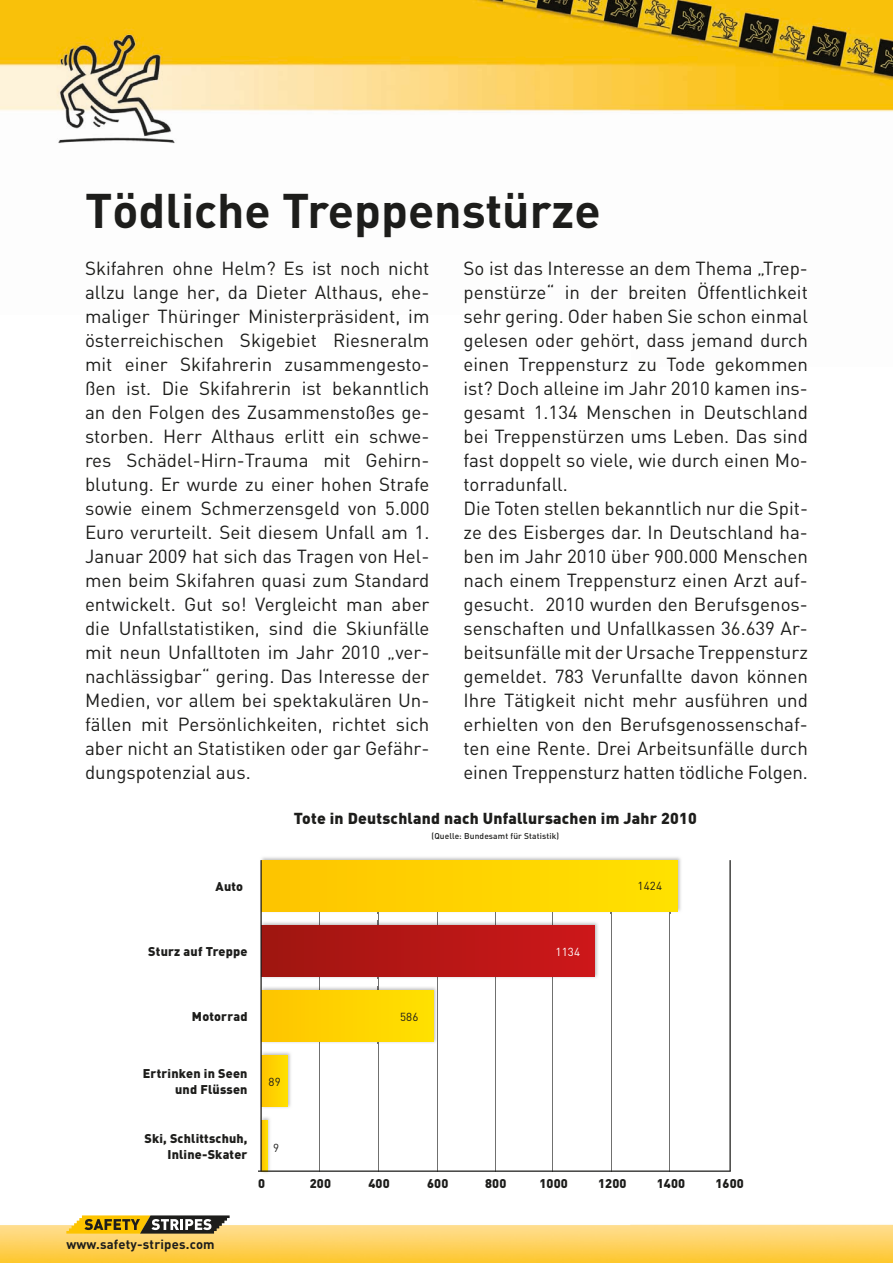
<style>
.page{position:relative;width:893px;height:1263px;background:#fff}
.page>*{position:absolute;margin:0;border:0;box-sizing:border-box;transform-origin:0 0}
.t1{font:700 48px "DIN";color:#1d1d1b}
.t2{font:18.75px/24px "DIN";color:#1d1d1b;text-align:justify}
.t3{font:900 15.75px "DIN";letter-spacing:.015em;color:#1d1d1b}
.t4{font:700 13.05px "DIN";letter-spacing:.015em;color:#1d1d1b}
.t5{font:900 12.6px/15.8px "DIN";letter-spacing:.015em;color:#1d1d1b;text-align:right}
.t6{font:11.55px "DIN";letter-spacing:.015em;color:#1d1d1b}
.t7{font:11.55px "DIN";color:#fff}
.t8{font:500 8.4px "DIN";letter-spacing:.015em;color:#1d1d1b}
</style>
<div class="page">
<img style="left:0;top:0;width:893px;height:1263px">
<svg style="left:66px;top:1215px;width:164px;height:18px;background:#9b8845"></svg>
<hr style="left:670px;top:860px;width:1px;height:311px;background:#70706f">
<hr style="left:611px;top:860px;width:1px;height:311px;background:#70706f">
<hr style="left:552px;top:860px;width:1px;height:311px;background:#70706f">
<hr style="left:495px;top:860px;width:1px;height:311px;background:#70706f">
<hr style="left:437px;top:860px;width:1px;height:311px;background:#70706f">
<hr style="left:378px;top:860px;width:1px;height:311px;background:#70706f">
<hr style="left:319px;top:860px;width:1px;height:311px;background:#70706f">
<img style="left:260px;top:856px;width:422px;height:58px">
<div style="left:262px;top:860px;width:416px;height:51px;background:linear-gradient(to right,#fec400,#ffe100)"></div>
<img style="left:262px;top:921px;width:337px;height:58px">
<div style="left:262px;top:925px;width:332px;height:51px;background:linear-gradient(to right,#9f1610,#cd171a)"></div>
<img style="left:262px;top:986px;width:175px;height:58px">
<div style="left:262px;top:990px;width:171px;height:51px;background:linear-gradient(to right,#fec400,#ffe100)"></div>
<img style="left:262px;top:1051px;width:30px;height:58px">
<div style="left:262px;top:1055px;width:26px;height:52px;background:linear-gradient(to right,#fec400,#ffe000)"></div>
<img style="left:260px;top:1116px;width:12px;height:58px">
<div style="left:262px;top:1120px;width:5px;height:52px;background:#ffd000"></div>
<hr style="left:729px;top:860px;width:2px;height:311px;background:#1d1d1b">
<hr style="left:260px;top:860px;width:2px;height:311px;background:#1d1d1b">
<hr style="left:258px;top:1170px;width:473px;height:2px;background:#1d1d1b">
<h1 class="t1" style="left:85px;top:179px;width:517px">Tödliche Treppenstürze</h1>
<p class="t2" style="left:85px;top:256px;width:346px">Skifahren ohne Helm? Es ist noch nicht allzu lange her, da Dieter Althaus, ehe&shy;maliger Thüringer Ministerpräsident, im österreichischen Skigebiet Riesneralm mit einer Skifahrerin zusammengesto&shy;ßen ist. Die Skifahrerin ist bekanntlich an den Folgen des Zusammenstoßes ge&shy;storben. Herr Althaus erlitt ein schwe&shy;res Schädel-Hirn-Trauma mit Gehirn&shy;blutung. Er wurde zu einer hohen Strafe sowie einem Schmerzensgeld von 5.000<br>Euro verurteilt. Seit diesem Unfall am 1.<br>Januar 2009 hat sich das Tragen von Hel&shy;men beim Skifahren quasi zum Standard entwickelt. Gut so! Vergleicht man aber die Unfallstatistiken, sind die Skiunfälle mit neun Unfalltoten im Jahr 2010 „ver&shy;nachlässigbar“ gering. Das Interesse der Medien, vor allem bei spektakulären Un&shy;fällen mit Persönlichkeiten, richtet sich aber nicht an Statistiken oder gar Gefähr&shy;dungspotenzial aus.</p>
<p class="t2" style="left:463px;top:256px;width:346px;text-align:left">So ist das Interesse an dem Thema „Trep&shy;penstürze“ in der breiten Öffentlichkeit sehr gering. Oder haben Sie schon einmal gelesen oder gehört, dass jemand durch einen Treppensturz zu Tode gekommen ist? Doch alleine im Jahr 2010 kamen ins&shy;gesamt 1.134 Menschen in Deutschland bei Treppenstürzen ums Leben. Das sind fast doppelt so viele, wie durch einen Mo&shy;torradunfall.<br>Die Toten stellen bekanntlich nur die Spit&shy;ze des Eisberges dar. In Deutschland ha&shy;ben im Jahr 2010 über 900.000 Menschen nach einem Treppensturz einen Arzt auf&shy;gesucht. 2010 wurden den Berufsgenos&shy;senschaften und Unfallkassen 36.639 Ar&shy;beitsunfälle mit der Ursache Treppensturz gemeldet. 783 Verunfallte davon können Ihre Tätigkeit nicht mehr ausführen und erhielten von den Berufsgenossenschaf&shy;ten eine Rente. Drei Arbeitsunfälle durch einen Treppensturz hatten tödliche Folgen.</p>
<p class="t5" style="left:216px;top:877px;width:29px">Auto</p>
<p class="t3" style="left:294px;top:808px;width:404px">Tote in Deutschland nach Unfallursachen im Jahr 2010</p>
<p class="t8" style="left:432px;top:830px;width:129px">(Quelle: Bundesamt für Statistik)</p>
<p class="t6" style="left:637px;top:879px;width:26px">1424</p>
<p class="t5" style="left:148px;top:942px;width:101px">Sturz auf Treppe</p>
<p class="t7" style="left:556px;top:944px;width:26px">1134</p>
<p class="t5" style="left:192px;top:1008px;width:57px">Motorrad</p>
<p class="t6" style="left:400px;top:1009px;width:20px">586</p>
<p class="t5" style="left:143px;top:1065px;width:106px">Ertrinken in Seen und Flüssen</p>
<p class="t6" style="left:269px;top:1074px;width:14px">89</p>
<p class="t5" style="left:144px;top:1130px;width:105px">Ski, Schlittschuh,<br>Inline-Skater</p>
<p class="t6" style="left:273px;top:1140px;width:8px">9</p>
<p class="t5" style="left:258px;top:1175px;width:8px">0</p>
<p class="t5" style="left:310px;top:1175px;width:23px">200</p>
<p class="t5" style="left:368px;top:1175px;width:23px">400</p>
<p class="t5" style="left:427px;top:1175px;width:23px">600</p>
<p class="t5" style="left:485px;top:1175px;width:23px">800</p>
<p class="t5" style="left:539px;top:1175px;width:30px">1000</p>
<p class="t5" style="left:598px;top:1175px;width:30px">1200</p>
<p class="t5" style="left:657px;top:1175px;width:30px">1400</p>
<p class="t5" style="left:715px;top:1175px;width:30px">1600</p>
<p class="t4" style="left:66px;top:1236px;width:150px">www.safety-stripes.com</p>
</div>
